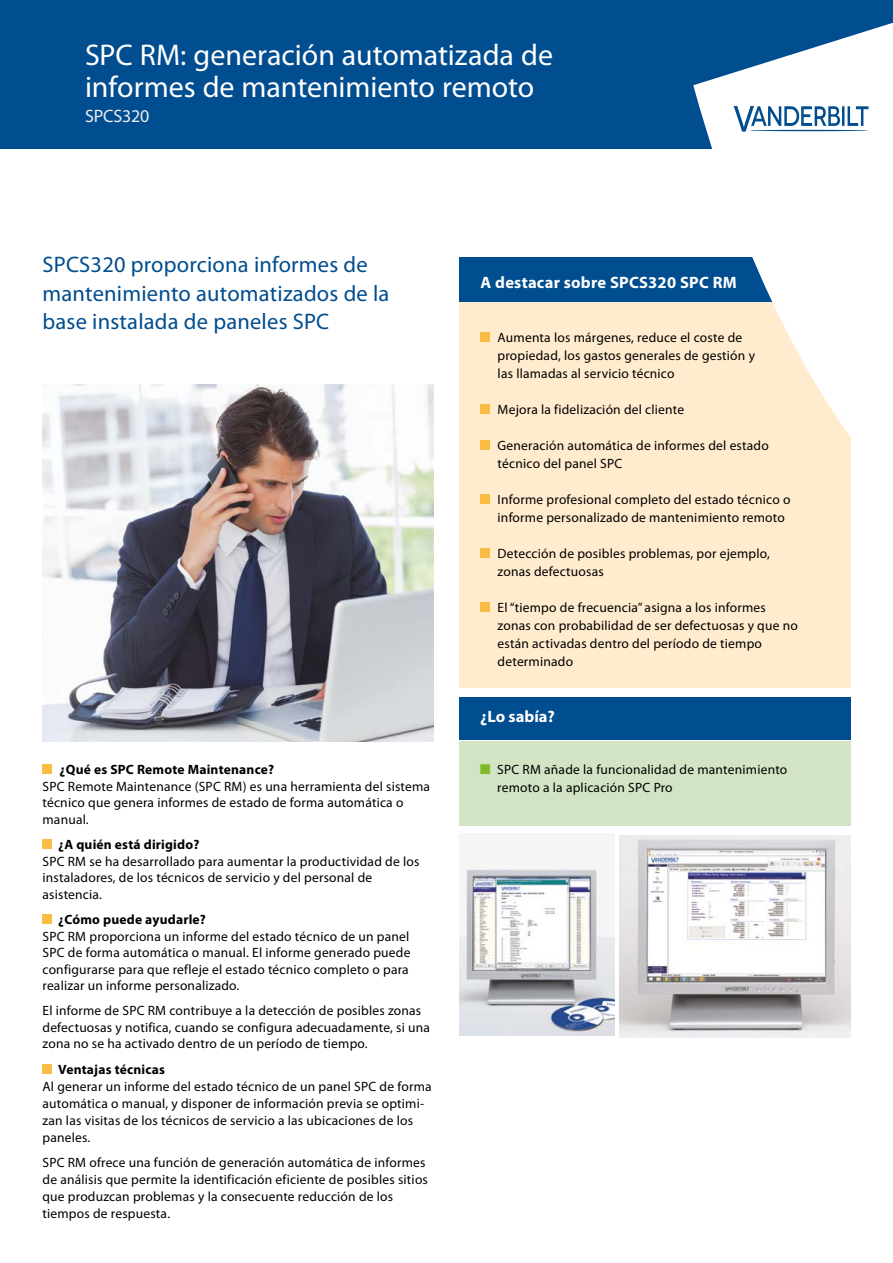
<style>
.page{position:relative;width:893px;height:1263px;background:#fff}
.page>*{position:absolute;margin:0;border:0;box-sizing:border-box;transform-origin:0 0}
.t1{font:30px/31.5px "Myriad Pro";color:#fff}
.t2{font:22.5px/28.5px "Myriad Pro";letter-spacing:.01em;color:#004d8f}
.t3{font:18px "Myriad Pro";letter-spacing:-.01em;color:#ededed}
.t4{font:700 16.5px "Myriad Pro";letter-spacing:.015em;color:#fff}
.t5{font:13.5px/18px "Myriad Pro";letter-spacing:.015em;color:#000}
.t6{font:700 13.5px "Myriad Pro";letter-spacing:.015em;color:#000}
.s1{font-family:"Monotype Sorts";color:#80ba27}
</style>
<div class="page">
<div style="left:459px;top:257px;width:391px;height:45px;background:#004d8f"></div>
<div style="left:459px;top:302px;width:391px;height:386px;background:#ffebcd"></div>
<div style="left:481px;top:333px;width:9px;height:9px;background:#fbbc43"></div>
<div style="left:481px;top:405px;width:9px;height:9px;background:#fbbc43"></div>
<div style="left:481px;top:441px;width:9px;height:9px;background:#fbbc43"></div>
<div style="left:481px;top:495px;width:9px;height:9px;background:#fbbc43"></div>
<div style="left:481px;top:549px;width:9px;height:9px;background:#fbbc43"></div>
<div style="left:481px;top:603px;width:9px;height:9px;background:#fbbc43"></div>
<div style="left:0;top:0;width:893px;height:149px;background:#004d8f"></div>
<svg style="left:693px;top:22px;width:200px;height:468px;fill:#fff"></svg>
<svg style="left:734px;top:106px;width:134px;height:26px"></svg>
<hr style="left:749px;top:130px;width:119px;height:1px;background:#004d8f;border-radius:50%">
<img style="left:620px;top:835px;width:230px;height:202px">
<img style="left:459px;top:867px;width:155px;height:168px">
<div style="left:459px;top:697px;width:391px;height:43px;background:#004d8f"></div>
<div style="left:459px;top:741px;width:391px;height:84px;background:#d2e4c4"></div>
<img style="left:43px;top:384px;width:391px;height:357px">
<div style="left:43px;top:765px;width:9px;height:9px;background:#fbbc43"></div>
<div style="left:43px;top:840px;width:9px;height:9px;background:#fbbc43"></div>
<div style="left:43px;top:915px;width:9px;height:9px;background:#fbbc43"></div>
<div style="left:43px;top:1064px;width:9px;height:10px;background:#fbbc43"></div>
<h1 class="t1" style="left:85px;top:39px;width:469px">SPC RM: generación automatizada de informes de mantenimiento remoto</h1>
<h3 class="t3" style="left:85px;top:105px;width:66px">SPCS320</h3>
<h2 class="t2" style="left:43px;top:250px;width:348px">SPCS320 proporciona informes de mantenimiento automatizados de la base instalada de paneles SPC</h2>
<p class="t6" style="left:60px;top:761px;width:216px">¿Qué es SPC Remote Maintenance?</p>
<p class="t5" style="left:43px;top:778px;width:389px;line-height:16.5px">SPC Remote Maintenance (SPC RM) es una herramienta del sistema técnico que genera informes de estado de forma automática o manual.</p>
<p class="t6" style="left:58px;top:836px;width:143px">¿A quién está dirigido?</p>
<p class="t5" style="left:43px;top:853px;width:378px;line-height:16.5px">SPC RM se ha desarrollado para aumentar la productividad de los instaladores, de los técnicos de servicio y del personal de asistencia.</p>
<p class="t6" style="left:58px;top:911px;width:149px">¿Cómo puede ayudarle?</p>
<p class="t5" style="left:43px;top:928px;width:369px;line-height:16.5px">SPC RM proporciona un informe del estado técnico de un panel SPC de forma automática o manual. El informe generado puede configurarse para que refleje el estado técnico completo o para realizar un informe personalizado.</p>
<p class="t5" style="left:43px;top:1002px;width:389px;line-height:16.5px">El informe de SPC RM contribuye a la detección de posibles zonas defectuosas y notifica, cuando se configura adecuadamente, si una zona no se ha activado dentro de un período de tiempo.</p>
<p class="t6" style="left:58px;top:1060px;width:108px">Ventajas técnicas</p>
<p class="t5" style="left:43px;top:1077px;width:391px;line-height:17px">Al generar un informe del estado técnico de un panel SPC de forma automática o manual, y disponer de información previa se optimi&shy;zan las visitas de los técnicos de servicio a las ubicaciones de los paneles.</p>
<p class="t5" style="left:43px;top:1154px;width:387px;line-height:17px">SPC RM ofrece una función de generación automática de informes de análisis que permite la identificación eficiente de posibles sitios que produzcan problemas y la consecuente reducción de los tiempos de respuesta.</p>
<p class="t4" style="left:481px;top:272px;width:258px">A destacar sobre SPCS320 SPC RM</p>
<p class="t5" style="left:498px;top:328px;width:259px">Aumenta los márgenes, reduce el coste de propiedad, los gastos generales de gestión y las llamadas al servicio técnico</p>
<p class="t5" style="left:498px;top:400px;width:188px">Mejora la fidelización del cliente</p>
<p class="t5" style="left:498px;top:436px;width:273px">Generación automática de informes del estado técnico del panel SPC</p>
<p class="t5" style="left:498px;top:490px;width:294px">Informe profesional completo del estado técnico o informe personalizado de mantenimiento remoto</p>
<p class="t5" style="left:498px;top:544px;width:274px">Detección de posibles problemas, por ejemplo, zonas defectuosas</p>
<p class="t5" style="left:498px;top:598px;width:302px">El “tiempo de frecuencia” asigna a los informes zonas con probabilidad de ser defectuosas y que no están activadas dentro del período de tiempo determinado</p>
<p class="t4" style="left:480px;top:706px;width:76px">¿Lo sabía?</p>
<p class="t5" style="left:497px;top:760px;width:292px;text-indent:-17px"><span class="s1">n</span> SPC RM añade la funcionalidad de mantenimiento remoto a la aplicación SPC Pro</p>
</div>
